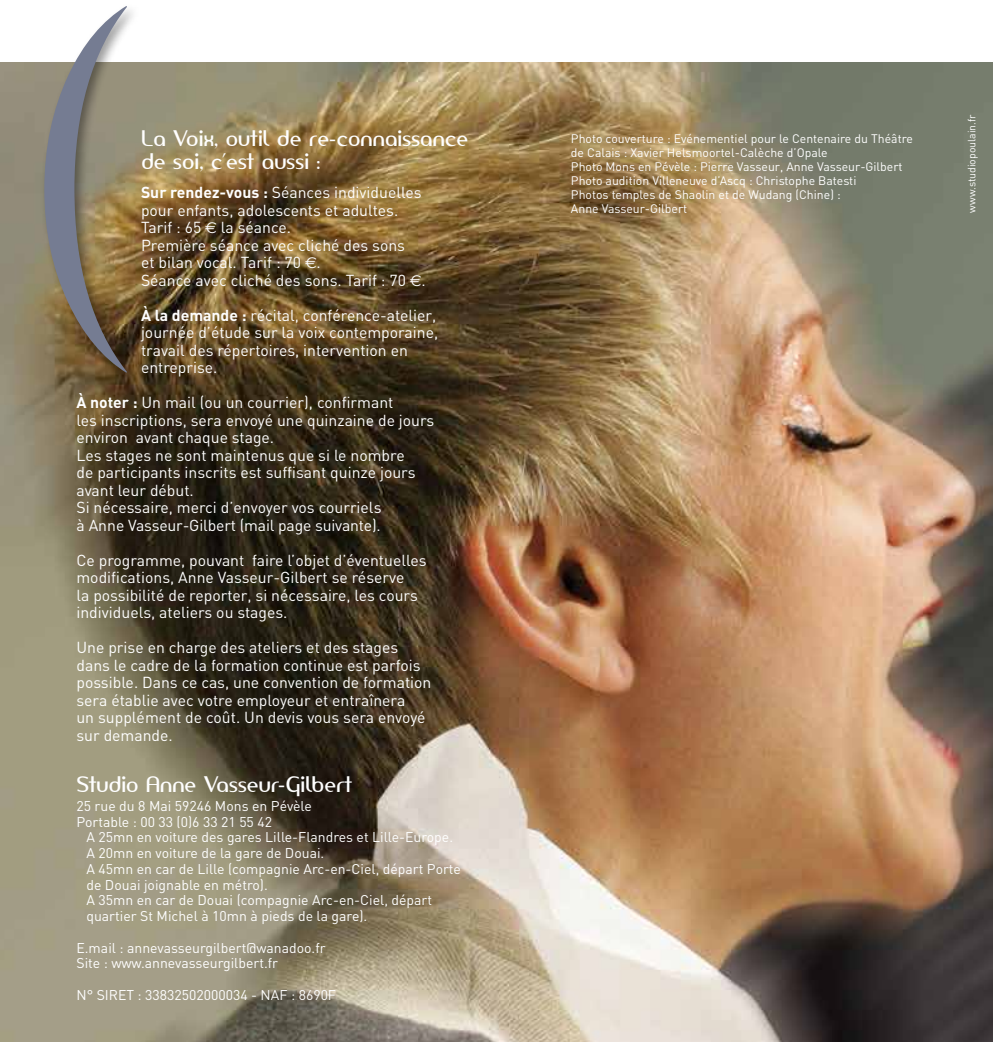
<style>
.page{position:relative;width:993px;height:1042px;background:#fff}
.page>*{position:absolute;margin:0;border:0;box-sizing:border-box;transform-origin:0 0}
.t1{font:427.35px "Amerika Sans";color:#757c92;scale:.64 1}
.t2{font:21px/22.8px "Amerika Sans";color:#fff}
.t3{font:15.75px/17.5px "DIN";color:#fff}
.t4{font:14px/15.8px "DIN";color:#fff}
.t5{font:12.25px/14px "DIN";color:#fff}
.t6{font:10.5px "DIN";color:#fff}
.s1{font-weight:700}
.s2{font-family:"Euro Sans"}
</style>
<div class="page">
<img style="left:0;top:62px;width:992px;height:980px">
<div style="left:40px;top:3px;width:100px;height:383px;background:#000;opacity:.4"></div>
<h1 class="t1" style="left:29px;top:-80px;width:145px">(</h1>
<h2 class="t2" style="left:141px;top:127px;width:328px">La Voix, outil de re-connaissance de soi, c’est aussi :</h2>
<p class="t3" style="left:141px;top:183px;width:286px"><span class="s1">Sur rendez-vous :</span> Séances individuelles pour enfants, adolescents et adultes.<br>Tarif : 65 <span class="s2">€</span> la séance.<br>Première séance avec cliché des sons<br>et bilan vocal. Tarif : 70 <span class="s2">€</span>.<br>Séance avec cliché des sons. Tarif : 70 <span class="s2">€</span>.</p>
<p class="t3" style="left:141px;top:306px;width:299px"><span class="s1">À la demande :</span> récital, conférence-atelier, journée d’étude sur la voix contemporaine, travail des répertoires, intervention en entreprise.</p>
<p class="t3" style="left:76px;top:393px;width:359px"><span class="s1">À noter :</span> Un mail (ou un courrier), confirmant<br>les inscriptions, sera envoyé une quinzaine de jours environ avant chaque stage.<br>Les stages ne sont maintenus que si le nombre<br>de participants inscrits est suffisant quinze jours avant leur début.<br>Si nécessaire, merci d’envoyer vos courriels<br>à Anne Vasseur-Gilbert (mail page suivante).</p>
<p class="t3" style="left:76px;top:551px;width:351px">Ce programme, pouvant faire l’objet d’éventuelles modifications, Anne Vasseur-Gilbert se réserve<br>la possibilité de reporter, si nécessaire, les cours individuels, ateliers ou stages.</p>
<p class="t3" style="left:76px;top:638px;width:356px">Une prise en charge des ateliers et des stages dans le cadre de la formation continue est parfois possible. Dans ce cas, une convention de formation sera établie avec votre employeur et entraînera<br>un supplément de coût. Un devis vous sera envoyé sur demande.</p>
<h2 class="t2" style="left:76px;top:772px;width:277px">Studio Anne Vasseur-Gilbert</h2>
<p class="t4" style="left:76px;top:798px;width:237px">25 rue du 8 Mai 59246 Mons en Pévèle<br>Portable : 00 33 (0)6 33 21 55 42</p>
<p class="t4" style="left:86px;top:829px;width:376px">A 25mn en voiture des gares Lille-Flandres et Lille-Europe.<br>A 20mn en voiture de la gare de Douai.<br>A 45mn en car de Lille (compagnie Arc-en-Ciel, départ Porte de Douai joignable en métro).<br>A 35mn en car de Douai (compagnie Arc-en-Ciel, départ quartier St Michel à 10mn à pieds de la gare).</p>
<p class="t4" style="left:76px;top:939px;width:251px">E.mail : annevasseurgilbert@wanadoo.fr<br>Site : www.annevasseurgilbert.fr</p>
<p class="t4" style="left:76px;top:987px;width:261px">N° SIRET : 33832502000034 - NAF : 8690F</p>
<p class="t5" style="left:570px;top:132px;width:343px">Photo couverture : Evénementiel pour le Centenaire du Théâtre de Calais : Xavier Helsmoortel-Calèche d’Opale<br>Photo Mons en Pévèle : Pierre Vasseur, Anne Vasseur-Gilbert Photo audition Villeneuve d’Ascq : Christophe Batesti<br>Photos temples de Shaolin et de Wudang (Chine) :<br>Anne Vasseur-Gilbert</p>
<p class="t6" style="left:964px;top:213px;width:100px;rotate:-90deg">www.studiopoulain.fr</p>
</div>
